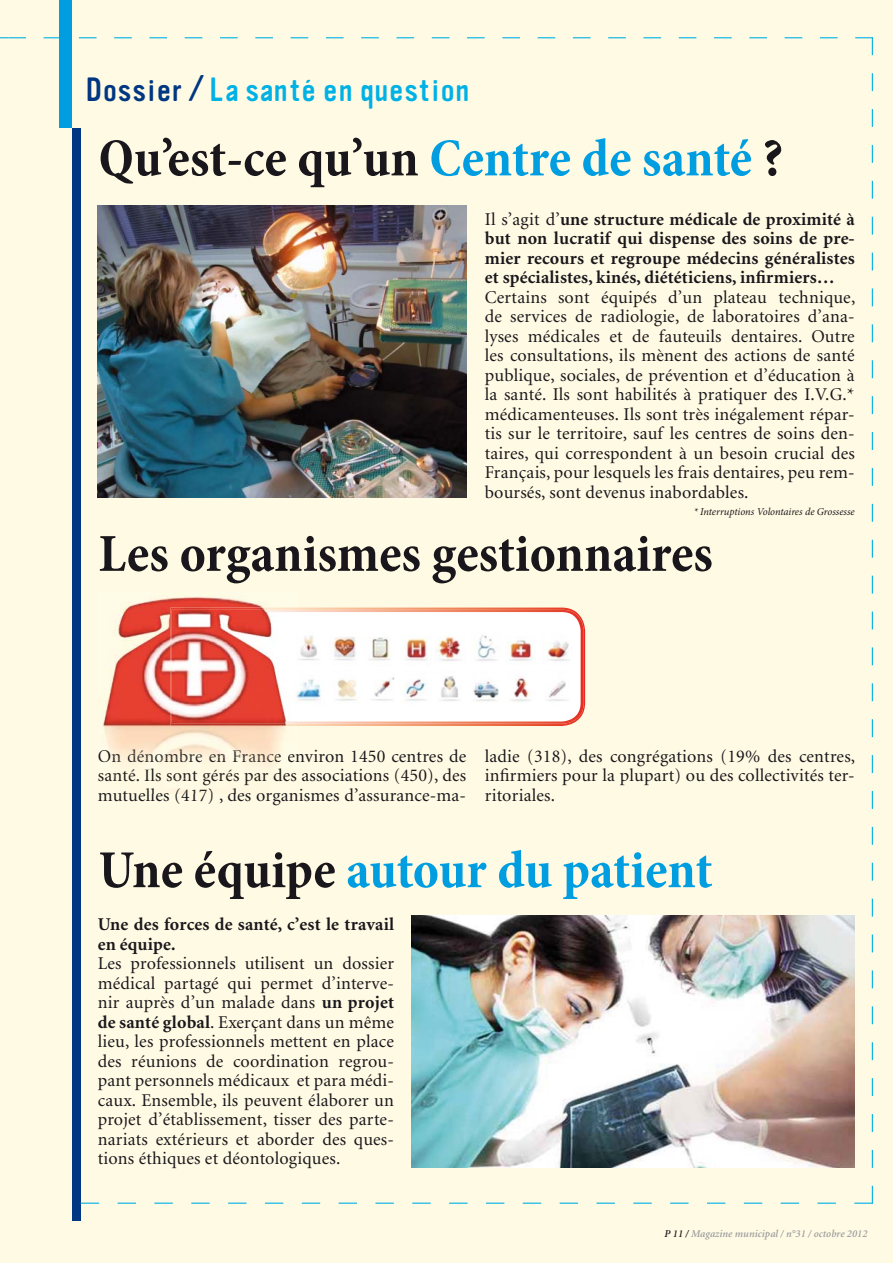
<style>
.page{position:relative;width:893px;height:1263px;background:#fffae3}
.page>*{position:absolute;margin:0;border:0;box-sizing:border-box;transform-origin:0 0}
.t1{font:700 condensed 54px "Minion Pro";color:#1a171c}
.t2{font:700 condensed 54px "Minion Pro";letter-spacing:-.005em;color:#009ee0}
.t3{font:33px "Vinyl";color:#00b1e6}
.t4{font:18px/19.5px "Minion";letter-spacing:.01em;color:#1a171c;text-align:justify}
.t5{font:700 18px/19.5px "Minion";letter-spacing:.01em;color:#1a171c;text-align:justify}
.t6{font:italic 600 10.5px "Minion";letter-spacing:.005em;color:#9c9d9f}
.t7{font:italic 10.5px "Minion Pro";letter-spacing:-.01em;color:#1a171c}
.s1{color:#003782}
.s2{color:#009ee0}
.s3{font-weight:400}
.s4{color:#1c1918}
.s5{color:#262320}
.s6{color:#443e37}
.s7{color:#413b35}
.s8{color:#34302c}
.s9{color:#353430}
.s10{color:#423c35}
.s11{color:#3b3630}
.s12{color:#35312d}
.s13{color:#312d29}
.s14{color:#413f3b}
.s15{color:#3c3731}
.s16{color:#322e29}
.s17{color:#1d1b19}
.s18{color:#211f1d}
.s19{color:#1f1c1a}
.s20{color:#201d1b}
.s21{color:#201e1b}
.s22{color:#282624}
.s23{color:#272522}
.s24{color:#23201e}
.s25{color:#221f1c}
.s26{color:#1a171c}
.s27{font-weight:700}
</style>
<div class="page">
<svg style="left:44px;top:37px;width:15px;height:1px"></svg>
<svg style="left:79px;top:37px;width:18px;height:1px"></svg>
<svg style="left:114px;top:37px;width:18px;height:1px"></svg>
<svg style="left:149px;top:37px;width:18px;height:1px"></svg>
<svg style="left:185px;top:37px;width:17px;height:1px"></svg>
<svg style="left:220px;top:37px;width:18px;height:1px"></svg>
<svg style="left:255px;top:37px;width:18px;height:1px"></svg>
<svg style="left:291px;top:37px;width:17px;height:1px"></svg>
<svg style="left:326px;top:37px;width:17px;height:1px"></svg>
<svg style="left:361px;top:37px;width:18px;height:1px"></svg>
<svg style="left:396px;top:37px;width:18px;height:1px"></svg>
<svg style="left:432px;top:37px;width:17px;height:1px"></svg>
<svg style="left:467px;top:37px;width:18px;height:1px"></svg>
<svg style="left:502px;top:37px;width:18px;height:1px"></svg>
<svg style="left:538px;top:37px;width:17px;height:1px"></svg>
<svg style="left:573px;top:37px;width:17px;height:1px"></svg>
<svg style="left:608px;top:37px;width:18px;height:1px"></svg>
<svg style="left:643px;top:37px;width:18px;height:1px"></svg>
<svg style="left:679px;top:37px;width:17px;height:1px"></svg>
<svg style="left:714px;top:37px;width:18px;height:1px"></svg>
<svg style="left:749px;top:37px;width:18px;height:1px"></svg>
<svg style="left:785px;top:37px;width:17px;height:1px"></svg>
<svg style="left:820px;top:37px;width:17px;height:1px"></svg>
<svg style="left:0;top:37px;width:26px;height:1px"></svg>
<div style="left:59px;top:0;width:13px;height:128px;background:#009ee0"></div>
<div style="left:72px;top:128px;width:9px;height:1092px;background:#003782"></div>
<svg style="left:817px;top:1203px;width:19px;height:1px"></svg>
<svg style="left:781px;top:1203px;width:18px;height:1px"></svg>
<svg style="left:744px;top:1203px;width:18px;height:1px"></svg>
<svg style="left:707px;top:1203px;width:18px;height:1px"></svg>
<svg style="left:670px;top:1203px;width:18px;height:1px"></svg>
<svg style="left:633px;top:1203px;width:19px;height:1px"></svg>
<svg style="left:596px;top:1203px;width:19px;height:1px"></svg>
<svg style="left:560px;top:1203px;width:18px;height:1px"></svg>
<svg style="left:523px;top:1203px;width:18px;height:1px"></svg>
<svg style="left:486px;top:1203px;width:18px;height:1px"></svg>
<svg style="left:449px;top:1203px;width:18px;height:1px"></svg>
<svg style="left:412px;top:1203px;width:19px;height:1px"></svg>
<svg style="left:375px;top:1203px;width:19px;height:1px"></svg>
<svg style="left:339px;top:1203px;width:18px;height:1px"></svg>
<svg style="left:302px;top:1203px;width:18px;height:1px"></svg>
<svg style="left:265px;top:1203px;width:18px;height:1px"></svg>
<svg style="left:228px;top:1203px;width:18px;height:1px"></svg>
<svg style="left:191px;top:1203px;width:19px;height:1px"></svg>
<svg style="left:154px;top:1203px;width:19px;height:1px"></svg>
<svg style="left:118px;top:1203px;width:18px;height:1px"></svg>
<svg style="left:81px;top:1203px;width:18px;height:1px"></svg>
<svg style="left:855px;top:37px;width:18px;height:18px"></svg>
<svg style="left:872px;top:73px;width:1px;height:18px"></svg>
<svg style="left:872px;top:109px;width:1px;height:18px"></svg>
<svg style="left:872px;top:145px;width:1px;height:18px"></svg>
<svg style="left:872px;top:181px;width:1px;height:18px"></svg>
<svg style="left:872px;top:217px;width:1px;height:18px"></svg>
<svg style="left:872px;top:253px;width:1px;height:18px"></svg>
<svg style="left:872px;top:288px;width:1px;height:18px"></svg>
<svg style="left:872px;top:324px;width:1px;height:18px"></svg>
<svg style="left:872px;top:360px;width:1px;height:18px"></svg>
<svg style="left:872px;top:396px;width:1px;height:18px"></svg>
<svg style="left:872px;top:432px;width:1px;height:18px"></svg>
<svg style="left:872px;top:468px;width:1px;height:18px"></svg>
<svg style="left:872px;top:504px;width:1px;height:18px"></svg>
<svg style="left:872px;top:540px;width:1px;height:18px"></svg>
<svg style="left:872px;top:576px;width:1px;height:18px"></svg>
<svg style="left:872px;top:612px;width:1px;height:17px"></svg>
<svg style="left:872px;top:647px;width:1px;height:18px"></svg>
<svg style="left:872px;top:683px;width:1px;height:18px"></svg>
<svg style="left:872px;top:719px;width:1px;height:18px"></svg>
<svg style="left:872px;top:755px;width:1px;height:18px"></svg>
<svg style="left:872px;top:791px;width:1px;height:18px"></svg>
<svg style="left:872px;top:827px;width:1px;height:18px"></svg>
<svg style="left:872px;top:863px;width:1px;height:18px"></svg>
<svg style="left:872px;top:899px;width:1px;height:18px"></svg>
<svg style="left:872px;top:935px;width:1px;height:17px"></svg>
<svg style="left:872px;top:970px;width:1px;height:18px"></svg>
<svg style="left:872px;top:1006px;width:1px;height:18px"></svg>
<svg style="left:872px;top:1042px;width:1px;height:18px"></svg>
<svg style="left:872px;top:1078px;width:1px;height:18px"></svg>
<svg style="left:872px;top:1114px;width:1px;height:18px"></svg>
<svg style="left:872px;top:1150px;width:1px;height:18px"></svg>
<svg style="left:854px;top:1186px;width:19px;height:18px"></svg>
<img style="left:98px;top:205px;width:368px;height:293px">
<svg style="left:298px;top:608px;width:287px;height:118px;background:#fce9e3"></svg>
<img style="left:103px;top:597px;width:195px;height:167px">
<img style="left:103px;top:749px;width:195px;height:13px">
<img style="left:170px;top:608px;width:128px;height:118px">
<img style="left:172px;top:610px;width:126px;height:114px">
<img style="left:411px;top:916px;width:444px;height:251px">
<img style="left:293px;top:625px;width:31px;height:41px">
<img style="left:435px;top:631px;width:30px;height:35px">
<img style="left:364px;top:625px;width:31px;height:41px">
<img style="left:505px;top:632px;width:31px;height:34px">
<img style="left:329px;top:625px;width:31px;height:41px">
<img style="left:471px;top:630px;width:31px;height:36px">
<img style="left:400px;top:625px;width:31px;height:41px">
<img style="left:542px;top:632px;width:30px;height:34px">
<img style="left:293px;top:671px;width:31px;height:35px">
<img style="left:329px;top:671px;width:31px;height:35px">
<img style="left:364px;top:671px;width:31px;height:35px">
<img style="left:400px;top:671px;width:31px;height:35px">
<img style="left:435px;top:671px;width:30px;height:35px">
<img style="left:471px;top:671px;width:31px;height:35px">
<img style="left:505px;top:671px;width:31px;height:35px">
<img style="left:542px;top:671px;width:30px;height:35px">
<h2 class="t3" style="left:85px;top:77px;width:387px"><span class="s1">Dossier /</span> La santé en question</h2>
<h1 class="t1" style="left:99px;top:137px;width:686px">Qu’est-ce qu’un <span class="s2">Centre de santé</span> ?</h1>
<p class="t5" style="left:485px;top:211px;width:372px"><span class="s3">Il s’agit d’</span>une structure médicale de proximité à but non lucratif qui dispense des soins de pre&shy;mier recours et regroupe médecins généralistes et spécialistes, kinés, diététiciens, infirmiers…</p>
<p class="t4" style="left:485px;top:289px;width:372px">Certains sont équipés d’un plateau technique, de services de radiologie, de laboratoires d’ana&shy;lyses médicales et de fauteuils dentaires. Outre les consultations, ils mènent des actions de santé publique, sociales, de prévention et d’éducation à la santé. Ils sont habilités à pratiquer des I.V.G.* médicamenteuses. Ils sont très inégalement répar&shy;tis sur le territoire, sauf les centres de soins den&shy;taires, qui correspondent à un besoin crucial des Français, pour lesquels les frais dentaires, peu rem&shy;boursés, sont devenus inabordables.</p>
<p class="t7" style="left:694px;top:507px;width:162px">* Interruptions Volontaires de Grossesse</p>
<h1 class="t1" style="left:99px;top:532px;width:616px">Les organismes gestionnaires</h1>
<p class="t4" style="left:98px;top:748px;width:370px"><span class="s4">O</span><span class="s5">n</span> <span class="s6">d</span><span class="s7">é</span><span class="s8">n</span><span class="s9">om</span><span class="s10">b</span><span class="s11">r</span><span class="s12">e</span> <span class="s13">en</span> <span class="s14">F</span><span class="s15">ra</span><span class="s6">nc</span><span class="s16">e</span> <span class="s4">en</span>viron 1450 centres de</p>
<p class="t4" style="left:98px;top:767px;width:370px"><span class="s4">san</span><span class="s17">t</span><span class="s18">é.</span> <span class="s19">I</span><span class="s17">ls</span> <span class="s20">s</span><span class="s18">ont</span> <span class="s21">gé</span><span class="s19">rés</span> <span class="s21">pa</span><span class="s18">r</span> <span class="s20">d</span><span class="s4">es</span> associations (450), des</p>
<p class="t4" style="left:219px;top:787px;width:6px">,</p>
<p class="t4" style="left:98px;top:787px;width:370px"><span class="s4">mutu</span><span class="s17">elle</span><span class="s18">s</span> <span class="s22">(4</span><span class="s23">17</span><span class="s24">)</span> <span class="s20">de</span><span class="s24">s</span> <span class="s25">or</span><span class="s4">gan</span>ismes d’assurance-ma-</p>
<p class="t4" style="left:485px;top:748px;width:372px">ladie (318), des congrégations (19% des centres, infirmiers pour la plupart) ou des collectivités ter&shy;ritoriales.</p>
<h1 class="t2" style="left:99px;top:849px;width:615px"><span class="s26">Une équipe</span> autour du patient</h1>
<p class="t5" style="left:98px;top:916px;width:298px">Une des forces de santé, c’est le travail en équipe.</p>
<p class="t4" style="left:98px;top:955px;width:298px">Les professionnels utilisent un dossier médical partagé qui permet d’interve&shy;nir auprès d’un malade dans <span class="s27">un projet de santé global</span>. Exerçant dans un même lieu, les professionnels mettent en place des réunions de coordination regrou&shy;pant personnels médicaux et para médi&shy;caux. Ensemble, ils peuvent élaborer un projet d’établissement, tisser des parte&shy;nariats extérieurs et aborder des ques&shy;tions éthiques et déontologiques.</p>
<p class="t6" style="left:665px;top:1229px;width:204px"><span class="s26">P 11 /</span> Magazine municipal / n°31 / octobre 2012</p>
</div>
